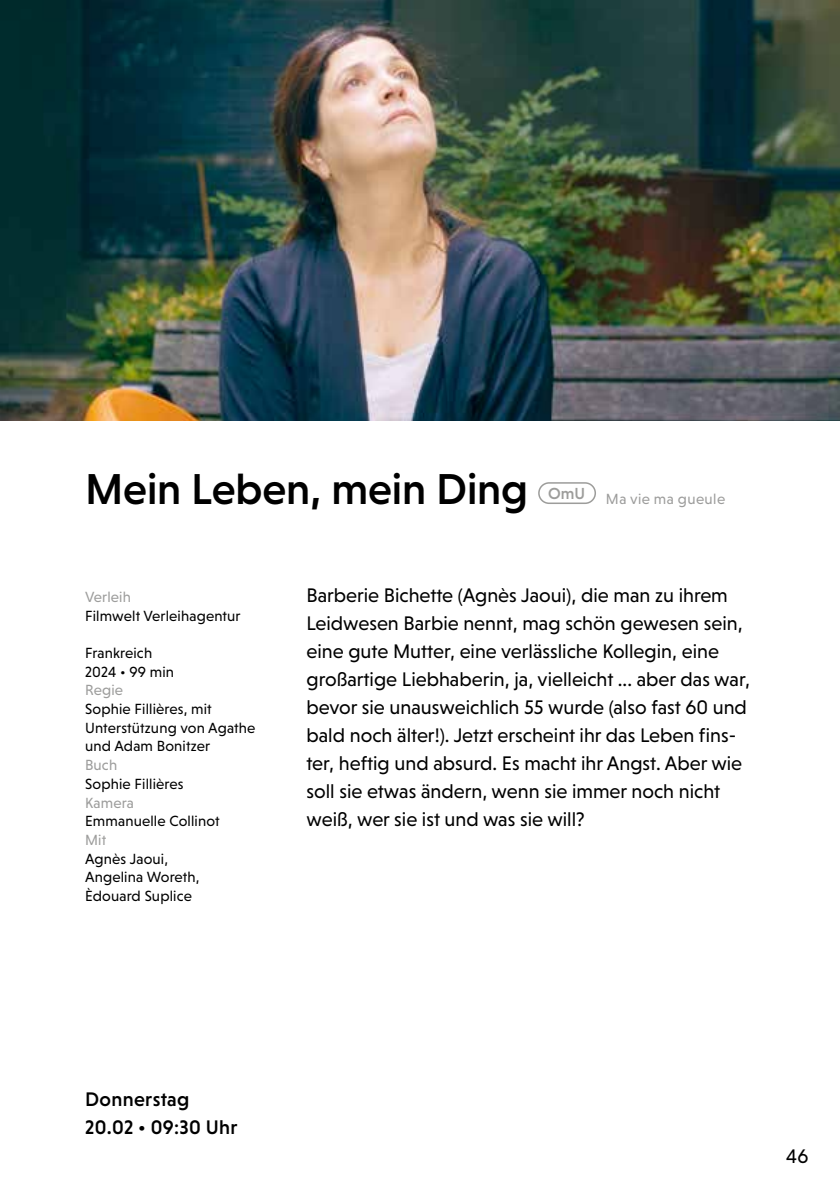
<style>
.page{position:relative;width:840px;height:1191px;background:#fff}
.page>*{position:absolute;margin:0;border:0;box-sizing:border-box;transform-origin:0 0}
.t1{font:500 44px "Niveau Grotesk";letter-spacing:-.005em;color:#000}
.t2{font:20px/28px "Niveau Grotesk";color:#000}
.t3{font:500 20px/28px "Niveau Grotesk";letter-spacing:.015em;color:#000}
.t4{font:500 16.2px "Niveau Grotesk";color:#9d9d9b}
.t5{font:15px/18.6px "Niveau Grotesk";letter-spacing:.01em;color:#000}
.t6{font:15px "Niveau Grotesk";letter-spacing:.01em;color:#9d9d9c}
</style>
<div class="page">
<img style="left:0;top:0;width:839px;height:420px">
<div style="left:538px;top:482px;width:57px;height:22px;border:2px solid #9d9d9b;border-radius:10px"></div>
<h1 class="t1" style="left:85px;top:464px;width:444px">Mein Leben, mein Ding</h1>
<p class="t4" style="left:548px;top:484px;width:38px">OmU</p>
<p class="t6" style="left:605px;top:490px;width:121px">Ma vie ma gueule</p>
<p class="t6" style="left:85px;top:588px;width:47px">Verleih</p>
<p class="t5" style="left:85px;top:606px;width:157px">Filmwelt Verleihagentur</p>
<p class="t5" style="left:85px;top:643px;width:90px">Frankreich<br>2024 • 99 min</p>
<p class="t6" style="left:85px;top:682px;width:39px">Regie</p>
<p class="t5" style="left:85px;top:699px;width:172px">Sophie Fillières, mit<br>Unterstützung von Agathe und Adam Bonitzer</p>
<p class="t6" style="left:85px;top:756px;width:34px">Buch</p>
<p class="t5" style="left:85px;top:774px;width:100px">Sophie Fillières</p>
<p class="t6" style="left:85px;top:794px;width:50px">Kamera</p>
<p class="t5" style="left:85px;top:811px;width:136px">Emmanuelle Collinot</p>
<p class="t6" style="left:85px;top:831px;width:23px">Mit</p>
<p class="t5" style="left:85px;top:849px;width:116px">Agnès Jaoui,<br>Angelina Woreth,<br>Èdouard Suplice</p>
<p class="t2" style="left:306px;top:581px;width:445px">Barberie Bichette (Agnès Jaoui), die man zu ihrem Leidwesen Barbie nennt, mag schön gewesen sein, eine gute Mutter, eine verlässliche Kollegin, eine großartige Liebhaberin, ja, vielleicht ... aber das war, bevor sie unausweichlich 55 wurde (also fast 60 und bald noch älter!). Jetzt erscheint ihr das Leben fins&shy;ter, heftig und absurd. Es macht ihr Angst. Aber wie soll sie etwas ändern, wenn sie immer noch nicht weiß, wer sie ist und was sie will?</p>
<p class="t3" style="left:85px;top:1085px;width:154px">Donnerstag<br>20.02 • 09:30 Uhr</p>
<p class="t2" style="left:785px;top:1142px;width:24px">46</p>
</div>
